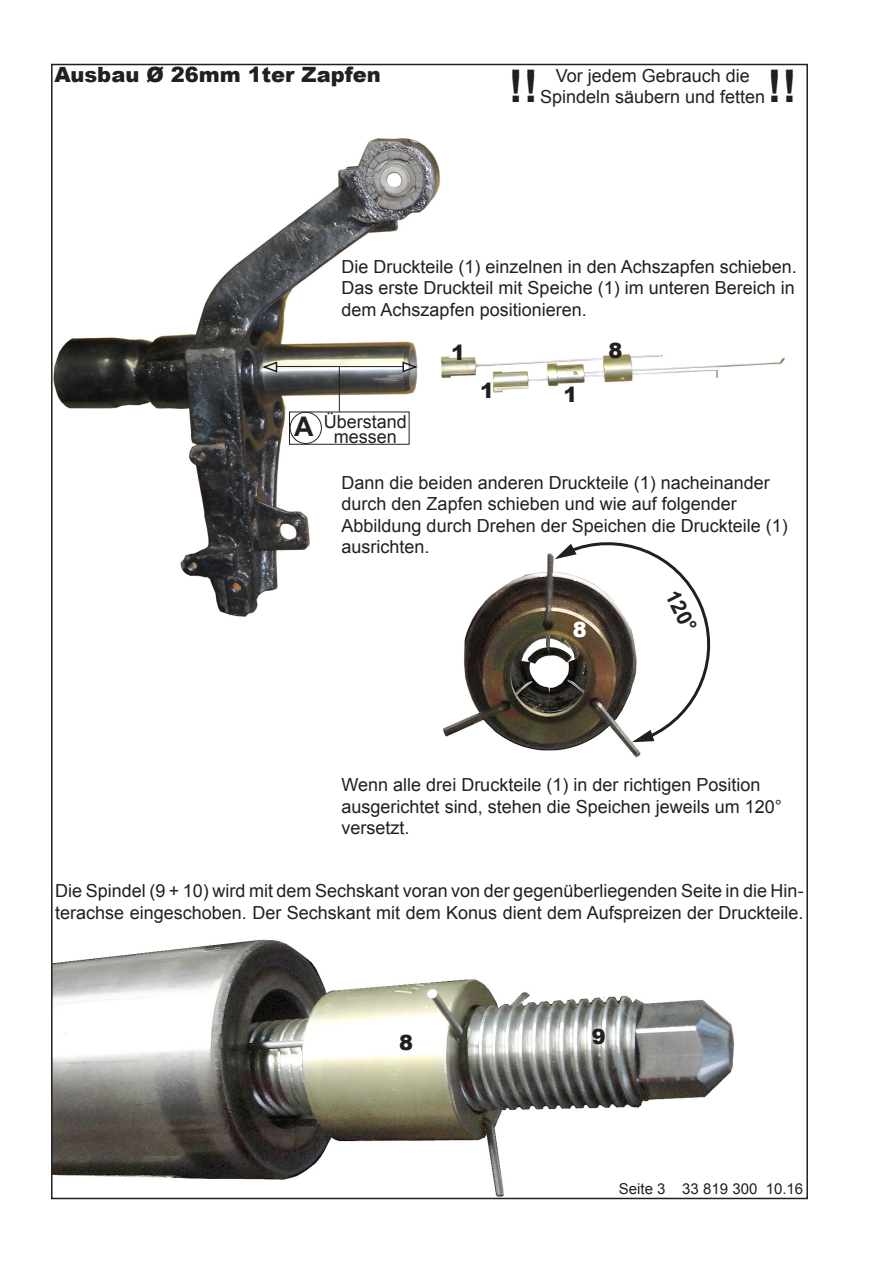
<style>
.page{position:relative;width:893px;height:1263px;background:#fff}
.page>*{position:absolute;margin:0;border:0;box-sizing:border-box;transform-origin:0 0}
.t1{font:700 45px "Arial";color:#231f20}
.t2{font:700 27px "Arial";color:#231f20}
.t3{font:900 21px "Arial";color:#231f20}
.t4{font:700 21px "Arial";color:#231f20}
.t5{font:900 21px "Arial";color:#fff}
.t6{font:18px/21.6px "Arial";color:#231f20}
.t7{font:15px "Arial";color:#231f20}
</style>
<div class="page">
<img style="left:53px;top:939px;width:695px;height:261px">
<img style="left:54px;top:138px;width:731px;height:479px">
<hr style="left:276px;top:366px;width:127px;height:1px;background:#231f20">
<svg style="left:402px;top:360px;width:15px;height:14px"></svg>
<svg style="left:262px;top:360px;width:16px;height:14px"></svg>
<hr style="left:339px;top:367px;width:1px;height:45px;background:#231f20">
<div style="left:289px;top:412px;width:120px;height:33px;border:1px solid #231f20"></div>
<div style="left:290px;top:412px;width:32px;height:32px;border:1px solid #231f20;border-radius:50%"></div>
<svg style="left:493px;top:530px;width:229px;height:206px"></svg>
<img style="left:436px;top:553px;width:205px;height:205px">
<svg style="left:555px;top:542px;width:23px;height:18px"></svg>
<svg style="left:632px;top:729px;width:23px;height:14px"></svg>
<p class="t3" style="left:54px;top:59px;width:328px">Ausbau Ø 26mm 1ter Zapfen</p>
<p class="t6" style="left:556px;top:65px;width:196px">Vor jedem Gebrauch die</p>
<p class="t6" style="left:540px;top:86px;width:227px">Spindeln säubern und fetten</p>
<p class="t1" style="left:508px;top:56px;width:31px">!!</p>
<p class="t1" style="left:767px;top:56px;width:31px">!!</p>
<p class="t6" style="left:342px;top:256px;width:457px">Die Druckteile (1) einzelnen in den Achszapfen schieben.</p>
<p class="t6" style="left:342px;top:277px;width:455px">Das erste Druckteil mit Speiche (1) im unteren Bereich in</p>
<p class="t6" style="left:342px;top:299px;width:247px">dem Achszapfen positionieren.</p>
<p class="t2" style="left:294px;top:408px;width:21px">A</p>
<p class="t6" style="left:324px;top:411px;width:85px">Überstand</p>
<p class="t6" style="left:334px;top:426px;width:65px">messen</p>
<p class="t3" style="left:451px;top:337px;width:16px">1</p>
<p class="t3" style="left:608px;top:335px;width:16px">8</p>
<p class="t3" style="left:480px;top:375px;width:16px">1</p>
<p class="t3" style="left:563px;top:380px;width:16px">1</p>
<p class="t6" style="left:342px;top:472px;width:430px">Dann die beiden anderen Druckteile (1) nacheinander</p>
<p class="t6" style="left:342px;top:493px;width:397px">durch den Zapfen schieben und wie auf folgender</p>
<p class="t6" style="left:342px;top:515px;width:448px">Abbildung durch Drehen der Speichen die Druckteile (1)</p>
<p class="t6" style="left:342px;top:536px;width:90px">ausrichten.</p>
<p class="t5" style="left:573px;top:614px;width:16px">8</p>
<p class="t4" style="left:684px;top:585px;width:45px;rotate:63deg">120°</p>
<p class="t6" style="left:342px;top:774px;width:420px">Wenn alle drei Druckteile (1) in der richtigen Position</p>
<p class="t6" style="left:342px;top:796px;width:442px">ausgerichtet sind, stehen die Speichen jeweils um 120°</p>
<p class="t6" style="left:342px;top:817px;width:70px">versetzt.</p>
<p class="t6" style="left:55px;top:880px;width:750px">Die Spindel (9 + 10) wird mit dem Sechskant voran von der gegenüberliegenden Seite in die Hin&shy;terachse eingeschoben. Der Sechskant mit dem Konus dient dem Aufspreizen der Druckteile.</p>
<p class="t3" style="left:399px;top:1027px;width:16px">8</p>
<p class="t3" style="left:592px;top:1021px;width:16px">9</p>
<p class="t7" style="left:619px;top:1179px;width:186px">Seite 3 33 819 300 10.16</p>
</div>
